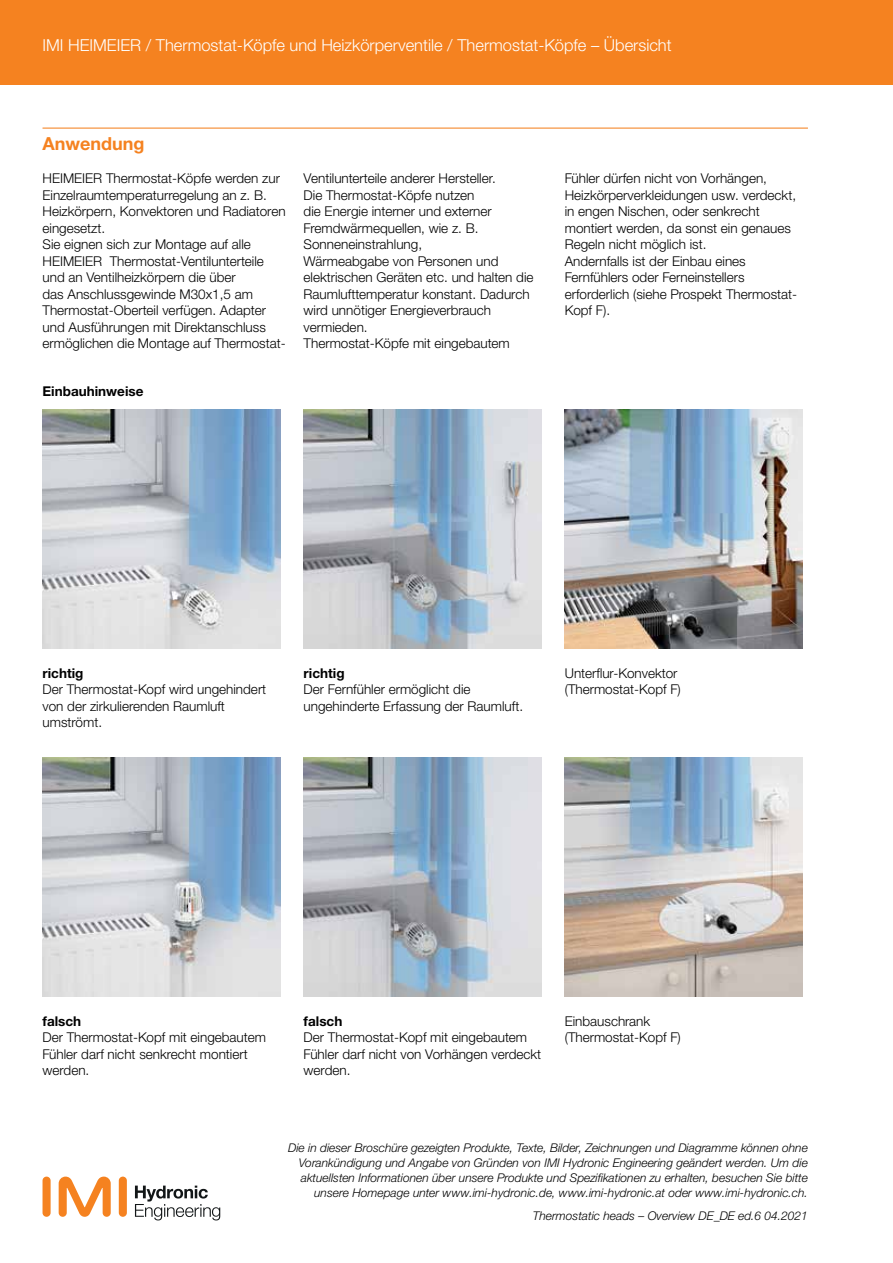
<style>
.page{position:relative;width:893px;height:1263px;background:#fff}
.page>*{position:absolute;margin:0;border:0;box-sizing:border-box;transform-origin:0 0}
.t1{font:700 18px "Helvetica Neue LTW1 G";color:#f58220}
.t2{font:300 16.5px "Helvetica Neue LTW1 G";color:#fff}
.t3{font:300 13.5px/16.5px "Helvetica Neue LTW1 G";color:#000}
.t4{font:700 13.5px "Helvetica Neue LTW1 G";color:#000}
.t5{font:italic 300 12px/15px "Helvetica Neue LTW1 G";color:#000;text-align:right}
</style>
<div class="page">
<div style="left:119px;top:1176px;width:8px;height:41px;background:#f58220;border-radius:4px"></div>
<div style="left:43px;top:1176px;width:8px;height:41px;background:#f58220;border-radius:4px"></div>
<svg style="left:59px;top:1176px;width:52px;height:41px"></svg>
<svg style="left:135px;top:1185px;width:85px;height:35px"></svg>
<div style="left:0;top:0;width:893px;height:85px;background:#f58220"></div>
<hr style="left:43px;top:128px;width:765px;height:1px;background:#f58220">
<img style="left:43px;top:410px;width:238px;height:238px">
<img style="left:43px;top:758px;width:238px;height:238px">
<img style="left:304px;top:410px;width:238px;height:238px">
<img style="left:304px;top:758px;width:238px;height:238px">
<img style="left:565px;top:410px;width:238px;height:238px">
<img style="left:565px;top:758px;width:238px;height:238px">
<p class="t2" style="left:43px;top:35px;width:631px">IMI HEIMEIER / Thermostat-Köpfe und Heizkörperventile / Thermostat-Köpfe – Übersicht</p>
<h1 class="t1" style="left:43px;top:132px;width:104px">Anwendung</h1>
<p class="t3" style="left:43px;top:170px;width:245px">HEIMEIER Thermostat-Köpfe werden zur Einzelraumtemperaturregelung an z. B.<br>Heizkörpern, Konvektoren und Radiatoren eingesetzt.<br>Sie eignen sich zur Montage auf alle HEIMEIER Thermostat-Ventilunterteile und an Ventilheizkörpern die über<br>das Anschlussgewinde M30x1,5 am Thermostat-Oberteil verfügen. Adapter und Ausführungen mit Direktanschluss ermöglichen die Montage auf Thermostat-</p>
<p class="t3" style="left:304px;top:170px;width:231px">Ventilunterteile anderer Hersteller.<br>Die Thermostat-Köpfe nutzen<br>die Energie interner und externer<br>Fremdwärmequellen, wie z. B.<br>Sonneneinstrahlung,<br>Wärmeabgabe von Personen und elektrischen Geräten etc. und halten die<br>Raumlufttemperatur konstant. Dadurch wird unnötiger Energieverbrauch vermieden.<br>Thermostat-Köpfe mit eingebautem</p>
<p class="t3" style="left:565px;top:170px;width:234px">Fühler dürfen nicht von Vorhängen,<br>Heizkörperverkleidungen usw. verdeckt, in engen Nischen, oder senkrecht montiert werden, da sonst ein genaues<br>Regeln nicht möglich ist.<br>Andernfalls ist der Einbau eines<br>Fernfühlers oder Ferneinstellers erforderlich (siehe Prospekt Thermostat-<br>Kopf F).</p>
<p class="t4" style="left:43px;top:382px;width:102px">Einbauhinweise</p>
<p class="t4" style="left:43px;top:664px;width:42px">richtig</p>
<p class="t3" style="left:43px;top:681px;width:225px">Der Thermostat-Kopf wird ungehindert von der zirkulierenden Raumluft umströmt.</p>
<p class="t4" style="left:304px;top:664px;width:42px">richtig</p>
<p class="t3" style="left:304px;top:681px;width:221px">Der Fernfühler ermöglicht die ungehinderte Erfassung der Raumluft.</p>
<p class="t3" style="left:565px;top:665px;width:118px">Unterflur-Konvektor (Thermostat-Kopf F)</p>
<p class="t4" style="left:43px;top:1012px;width:40px">falsch</p>
<p class="t3" style="left:43px;top:1029px;width:225px">Der Thermostat-Kopf mit eingebautem<br>Fühler darf nicht senkrecht montiert werden.</p>
<p class="t4" style="left:304px;top:1012px;width:40px">falsch</p>
<p class="t3" style="left:304px;top:1029px;width:239px">Der Thermostat-Kopf mit eingebautem<br>Fühler darf nicht von Vorhängen verdeckt werden.</p>
<p class="t3" style="left:565px;top:1013px;width:118px">Einbauschrank (Thermostat-Kopf F)</p>
<p class="t5" style="left:288px;top:1140px;width:521px">Die in dieser Broschüre gezeigten Produkte, Texte, Bilder, Zeichnungen und Diagramme können ohne Vorankündigung und Angabe von Gründen von IMI Hydronic Engineering geändert werden. Um die aktuellsten Informationen über unsere Produkte und Spezifikationen zu erhalten, besuchen Sie bitte unsere Homepage unter www.imi-hydronic.de, www.imi-hydronic.at oder www.imi-hydronic.ch.</p>
<p class="t5" style="left:533px;top:1208px;width:277px">Thermostatic heads – Overview DE_DE ed.6 04.2021</p>
</div>
